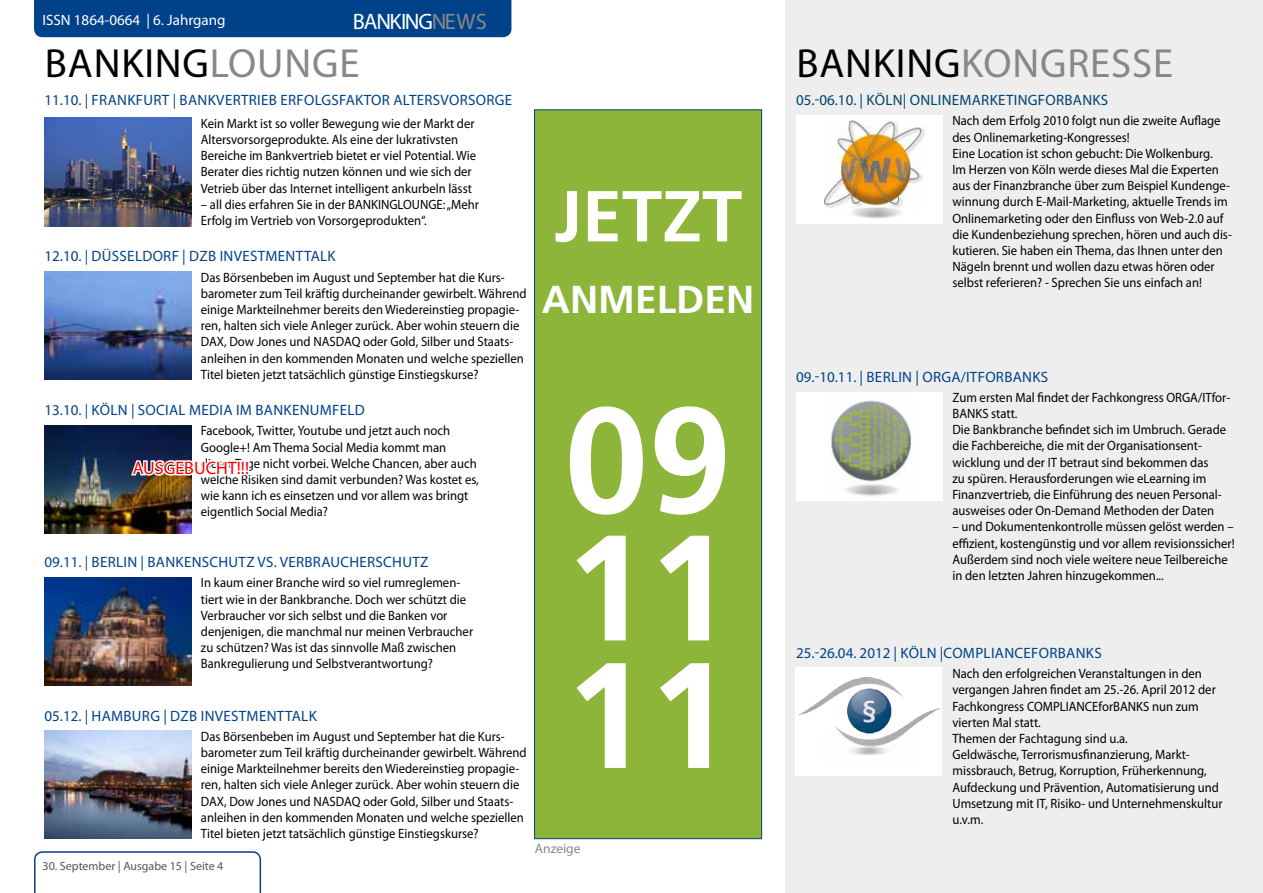
<style>
.page{position:relative;width:1263px;height:893px;background:#fff}
.page>*{position:absolute;margin:0;border:0;box-sizing:border-box;transform-origin:0 0}
.t1{font:700 150px/127.5px "Frutiger LT";color:#fff;text-align:justify}
.t2{font:700 72px "Frutiger LT";color:#fff}
.t3{font:40.8px "Myriad Pro";letter-spacing:.055em;color:#888}
.t4{font:40.8px "Myriad Pro";color:#000}
.t5{font:700 39px "Frutiger LT";color:#fff}
.t6{font:22.35px "Myriad Pro";letter-spacing:.025em;color:#fff}
.t7{font:18px "Myriad Pro";color:#fc0000}
.t8{font:15px "Myriad Pro";letter-spacing:.02em;color:#004289}
.t9{font:15px "Myriad Pro";letter-spacing:.02em;color:#004370}
.t10{font:15px "Myriad Pro";color:#fff}
.t11{font:15px "Myriad Pro";color:#004289}
.t12{font:13.5px/16.2px "Myriad Pro";color:#000;scale:.94 1}
.t13{font:13.5px "Myriad Pro";color:#888}
.t14{font:12px "Myriad Pro";color:#555}
.s1{color:#888}
.s2{color:#000}
</style>
<div class="page">
<div style="left:34px;top:0;width:477px;height:37px;background:#004289"></div>
<svg style="left:34px;top:851px;width:227px;height:42px"></svg>
<div style="left:785px;top:0;width:478px;height:893px;background:#eee"></div>
<div style="left:796px;top:116px;width:146px;height:108px;background:#fff"></div>
<div style="left:796px;top:393px;width:146px;height:108px;background:#fff"></div>
<div style="left:796px;top:667px;width:146px;height:108px;background:#fff"></div>
<img style="left:45px;top:730px;width:146px;height:109px">
<img style="left:45px;top:425px;width:146px;height:109px">
<img style="left:45px;top:577px;width:146px;height:109px">
<img style="left:45px;top:118px;width:146px;height:108px">
<img style="left:45px;top:271px;width:146px;height:109px">
<svg style="left:129px;top:439px;width:63px;height:39px"></svg>
<img style="left:831px;top:399px;width:80px;height:98px">
<div style="left:534px;top:109px;width:228px;height:730px;background:#8cb539;border:1px solid #004370"></div>
<img style="left:824px;top:120px;width:102px;height:99px">
<img style="left:798px;top:678px;width:142px;height:77px">
<p class="t10" style="left:43px;top:11px;width:8px">ISSN</p>
<p class="t10" style="left:74px;top:11px;width:153px">1864-0664 | 6. Jahrgang</p>
<h3 class="t6" style="left:353px;top:7px;width:136px">banking<span class="s1">news</span></h3>
<h3 class="t4" style="left:45px;top:39px;width:316px">Banking<span class="s1">lou nge</span></h3>
<h3 class="t3" style="left:796px;top:39px;width:378px"><span class="s2">Banking</span>Kongresse</h3>
<p class="t8" style="left:45px;top:91px;width:65px">11.10. | FRANK</p>
<p class="t8" style="left:136px;top:91px;width:378px">FURT | bankvertrieb Erfolgsfaktor Altersvorsorge</p>
<p class="t12" style="left:201px;top:115px;width:294px">Kein Markt ist so voller Bewegung wie der Markt der Altersvorsorgeprodukte. Als eine der lukrativsten Bereiche im Bankvertrieb bietet er viel Potential. Wie Berater dies richtig nutzen können und wie sich der Vetrieb über das I nternet intelligent ankurbeln lässt</p>
<p class="t12" style="left:201px;top:196px;width:165px">– all dies erfahren Sie in der BANKINGL</p>
<p class="t12" style="left:201px;top:196px;width:297px;text-indent:202px">OUNGE: „Mehr<br>Erfolg im Vertrieb von Vorsorgeprodukten“.</p>
<p class="t8" style="left:45px;top:247px;width:292px">12.10. | Düsseldorf | DZB Investmenttalk</p>
<p class="t12" style="left:201px;top:269px;width:348px">Das Börsenbeben im August und September hat die Kurs&shy;barometer zum Teil kräftig durcheinander gewirbelt. Während einige Markteilnehmer bereits den Wiedereinstieg propagie&shy;ren, halten sich viele Anleger zurück. Aber wohin steuern die DAX, Dow Jones und NASDAQ oder Gold, Silber und Staats&shy;anleihen in den kommenden Monaten und welche speziellen Titel bieten jetzt tatsächlich günstige Einstiegskurse?</p>
<p class="t8" style="left:45px;top:401px;width:120px">13.10. | KÖLN | SOCIAL</p>
<p class="t8" style="left:189px;top:401px;width:76px">MEDIA IM BANKEN</p>
<p class="t8" style="left:310px;top:401px;width:57px">UMFELD</p>
<p class="t12" style="left:201px;top:423px;width:297px">Facebook, Twitter, Youtube und jetzt auch noch Google+! Am Thema Social Media kommt man dieser Tage nicht vorbei. Welche Chancen, aber auch welche Risiken sind damit verbunden? Was kostet es, wie kann ich es einsetzen und vor allem was bringt eigentlich Social Media?</p>
<h3 class="t7" style="left:133px;top:457px;width:33px">AUSGEB</h3>
<h3 class="t7" style="left:194px;top:457px;width:57px">UCHT!!!</h3>
<p class="t8" style="left:45px;top:553px;width:56px">09.11. | BERLIN</p>
<p class="t8" style="left:141px;top:553px;width:289px">| Bankenschutz vs. Verbraucherschutz</p>
<p class="t12" style="left:201px;top:575px;width:291px">I n kaum einer Branche wird so viel rumreglemen&shy;tiert wie in der Bankbranche. Doch wer schützt die Verbraucher vor sich selbst und die Banken vor denjenigen, die manchmal nur meinen Verbraucher zu schützen? Was ist das sinnvolle Maß zwischen Bankregulierung und Selbstverantwortung?</p>
<p class="t8" style="left:45px;top:706px;width:273px">05.12. | hamburg | DZB Investmenttalk</p>
<p class="t12" style="left:201px;top:728px;width:348px">Das Börsenbeben im August und September hat die Kurs&shy;barometer zum Teil kräftig durcheinander gewirbelt. Während einige Markteilnehmer bereits den Wiedereinstieg propagie&shy;ren, halten sich viele Anleger zurück. Aber wohin steuern die DAX, Dow Jones und NASDAQ oder Gold, Silber und Staats&shy;anleihen in den kommenden Monaten und welche speziellen Titel bieten jetzt tatsächlich günstige Einstiegskurse?</p>
<p class="t14" style="left:43px;top:859px;width:182px">30. September | Ausgabe 15 | Seite 4</p>
<h2 class="t2" style="left:554px;top:174px;width:190px">JETZT</h2>
<h3 class="t5" style="left:542px;top:277px;width:214px">ANMELDEN</h3>
<h1 class="t1" style="left:565px;top:398px;width:168px">09<br>11<br>11</h1>
<p class="t13" style="left:535px;top:840px;width:47px">Anzeige</p>
<p class="t9" style="left:796px;top:91px;width:314px">05.-06.10. | Köln| ONlinemarketingforbanks</p>
<p class="t12" style="left:952px;top:113px;width:299px">Nach dem Erfolg 2010 folgt nun die zweite Auflage des Onlinemarketing-Kongresses!<br>Eine Location ist schon gebucht: Die Wolkenburg.<br>I m Herzen von Köln werde dieses Mal die Experten aus der Finanzbranche über zum Beispiel Kundenge&shy;winnung durch E-Mail-Marketing, aktuelle Trends im Onlinemarketing oder den Einfluss von Web-2.0 auf die Kundenbeziehung sprechen, hören und auch dis&shy;kutieren. Sie haben ein Thema, das I hnen unter den Nägeln brennt und wollen dazu etwas hören oder selbst referieren? - Sprechen Sie uns einfach an!</p>
<p class="t8" style="left:796px;top:367px;width:254px">09.-10.11. | Berlin | ORGa/itforbanks</p>
<p class="t12" style="left:952px;top:389px;width:297px">Zum ersten Mal findet der Fachkongress ORGA/ITfor-<br>BANKS</p>
<p class="t12" style="left:952px;top:405px;width:293px;text-indent:39px">statt.<br>Die Bankbranche befindet sich im Umbruch. Gerade die Fachbereiche, die mit der Organisationsent&shy;wicklung und der IT betraut sind bekommen das<br>zu spüren. Herausforderungen wie eLearning im Finanzvertrieb, die Einführung des neuen Personal&shy;ausweises oder On-Demand Methoden der Daten</p>
<p class="t12" style="left:952px;top:518px;width:302px">– und Dokumentenkontrolle müssen gelöst werden – effizient, kostengünstig und vor allem revisionssicher!<br>Außerdem sind noch viele weitere neue Teilbereiche in den letzten Jahren hinzugekommen...</p>
<p class="t11" style="left:796px;top:644px;width:168px">25.-26.04. 2012 | Kö ln |comp</p>
<p class="t8" style="left:983px;top:644px;width:120px">lianceforbanks</p>
<p class="t12" style="left:952px;top:665px;width:282px">Nach den erfolgreichen Veranstaltungen in den vergangen Jahren findet am 25.-26. April 2012 der<br>Fachkongress COMPLIANCE</p>
<p class="t12" style="left:1098px;top:698px;width:24px">forBANKS</p>
<p class="t12" style="left:1152px;top:698px;width:51px">nun zum</p>
<p class="t12" style="left:952px;top:714px;width:289px">vierten Mal statt.<br>Themen der Fachtagung sind u.a.<br>Geldwäsche, Terrorismusfinanzierung, Markt&shy;missbrauch, Betrug, Korruption, Früherkennung, Aufdeckung und Prävention, Automatisierung und Umsetzung mit IT, Risiko- und Unternehmenskultur u.v.m.</p>
</div>
